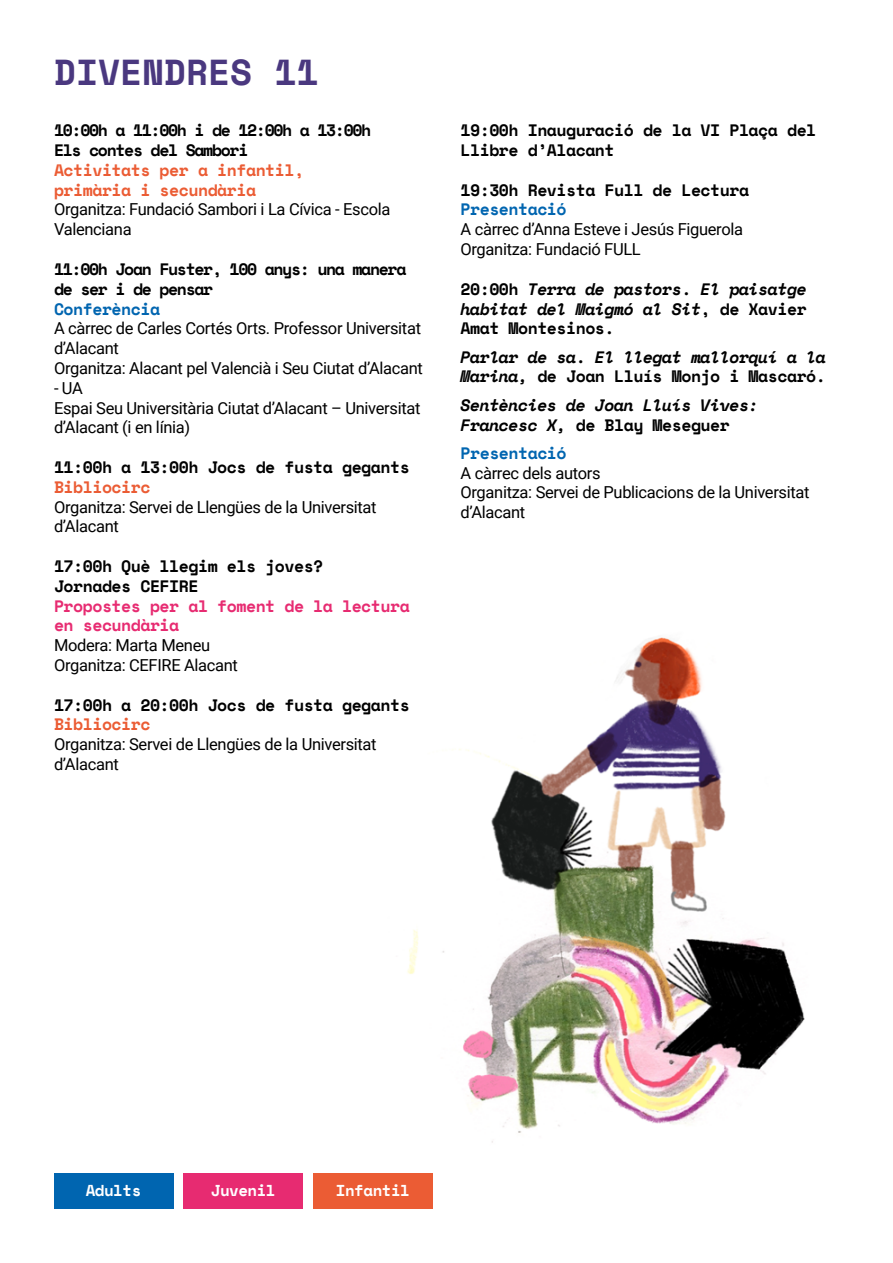
<style>
.page{position:relative;width:893px;height:1263px;background:#fff}
.page>*{position:absolute;margin:0;border:0;box-sizing:border-box;transform-origin:0 0}
.t1{font:700 36px "Space Mono";color:#4a387f}
.t2{font:16.5px/19.8px "Roboto";letter-spacing:-.02em;color:#000}
.t3{font:italic 700 16.5px/19.8px "Space Mono";letter-spacing:-.03em;color:#000}
.t4{font:700 16.5px/19.8px "Space Mono";letter-spacing:-.03em;color:#000}
.t5{font:700 16.5px/19.8px "Space Mono";letter-spacing:-.08em;color:#000}
.t6{font:700 16.5px/19.8px "Space Mono";letter-spacing:-.03em;color:#eb5c34}
.t7{font:700 16.5px/19.8px "Space Mono";letter-spacing:-.03em;color:#e72b71}
.t8{font:700 16.5px "Space Mono";letter-spacing:-.03em;color:#0065b0}
.t9{font:700 15.75px "Space Mono";letter-spacing:-.03em;color:#fff}
.s1{font-style:normal}
</style>
<div class="page">
<img style="left:407px;top:637px;width:398px;height:506px">
<div style="left:54px;top:1173px;width:119px;height:36px;background:#0065b0"></div>
<div style="left:184px;top:1173px;width:119px;height:36px;background:#e72b71"></div>
<div style="left:313px;top:1173px;width:119px;height:36px;background:#eb5c34"></div>
<h1 class="t1" style="left:54px;top:45px;width:266px">DIVENDRES 11</h1>
<p class="t5" style="left:54px;top:120px;width:319px">10:00h a 11:00h i de 12:00h a 13:00h<br>Els contes del Sambori</p>
<p class="t6" style="left:54px;top:160px;width:252px">Activitats per a infantil, primària i secundària</p>
<p class="t2" style="left:54px;top:199px;width:338px">Organitza: Fundació Sambori i La Cívica - Escola<br>Valenciana</p>
<p class="t5" style="left:54px;top:259px;width:354px">11:00h Joan Fuster, 100 anys: una manera de ser i de pensar</p>
<p class="t8" style="left:54px;top:296px;width:108px">Conferència</p>
<p class="t2" style="left:54px;top:318px;width:370px">A càrrec de Carles Cortés Orts. Professor Universitat d’Alacant<br>Organitza: Alacant pel Valencià i Seu Ciutat d’Alacant</p>
<p class="t2" style="left:54px;top:377px;width:368px">- UA<br>Espai Seu Universitària Ciutat d’Alacant – Universitat d’Alacant (i en línia)</p>
<p class="t4" style="left:54px;top:457px;width:357px">11:00h a 13:00h Jocs de fusta gegants</p>
<p class="t6" style="left:54px;top:476px;width:98px">Bibliocirc</p>
<p class="t2" style="left:54px;top:496px;width:324px">Organitza: Servei de Llengües de la Universitat d’Alacant</p>
<p class="t4" style="left:54px;top:556px;width:271px">17:00h Què llegim els joves?<br>Jornades CEFIRE</p>
<p class="t7" style="left:54px;top:595px;width:357px">Propostes per al foment de la lectura en secundària</p>
<p class="t2" style="left:54px;top:635px;width:186px">Modera: Marta Meneu<br>Organitza: CEFIRE Alacant</p>
<p class="t4" style="left:54px;top:694px;width:357px">17:00h a 20:00h Jocs de fusta gegants</p>
<p class="t6" style="left:54px;top:714px;width:98px">Bibliocirc</p>
<p class="t2" style="left:54px;top:734px;width:324px">Organitza: Servei de Llengües de la Universitat d’Alacant</p>
<p class="t4" style="left:460px;top:120px;width:357px">19:00h Inauguració de la VI Plaça del<br>Llibre d’Alacant</p>
<p class="t4" style="left:460px;top:179px;width:290px">19:30h Revista Full de Lectura</p>
<p class="t8" style="left:460px;top:197px;width:108px">Presentació</p>
<p class="t2" style="left:460px;top:219px;width:284px">A càrrec d’Anna Esteve i Jesús Figuerola<br>Organitza: Fundació FULL</p>
<p class="t3" style="left:460px;top:278px;width:348px;text-align:justify"><span class="s1">20:00h</span> Terra de pastors. El paisatge habitat del Maigmó al Sit<span class="s1">, de Xavier Amat Montesinos.</span></p>
<p class="t3" style="left:460px;top:346px;width:367px">Parlar de sa. El llegat mallorquí a la<br>Marina, <span class="s1">de Joan Lluís Monjo i Mascaró.</span></p>
<p class="t3" style="left:460px;top:394px;width:300px">Sentències de Joan Lluís Vives:<br>Francesc X, <span class="s1">de Blay Meseguer</span></p>
<p class="t8" style="left:460px;top:440px;width:108px">Presentació</p>
<p class="t2" style="left:460px;top:462px;width:351px">A càrrec dels autors<br>Organitza: Servei de Publicacions de la Universitat d’Alacant</p>
<p class="t9" style="left:86px;top:1179px;width:57px">Adults</p>
<p class="t9" style="left:211px;top:1179px;width:66px">Juvenil</p>
<p class="t9" style="left:336px;top:1179px;width:75px">Infantil</p>
</div>
